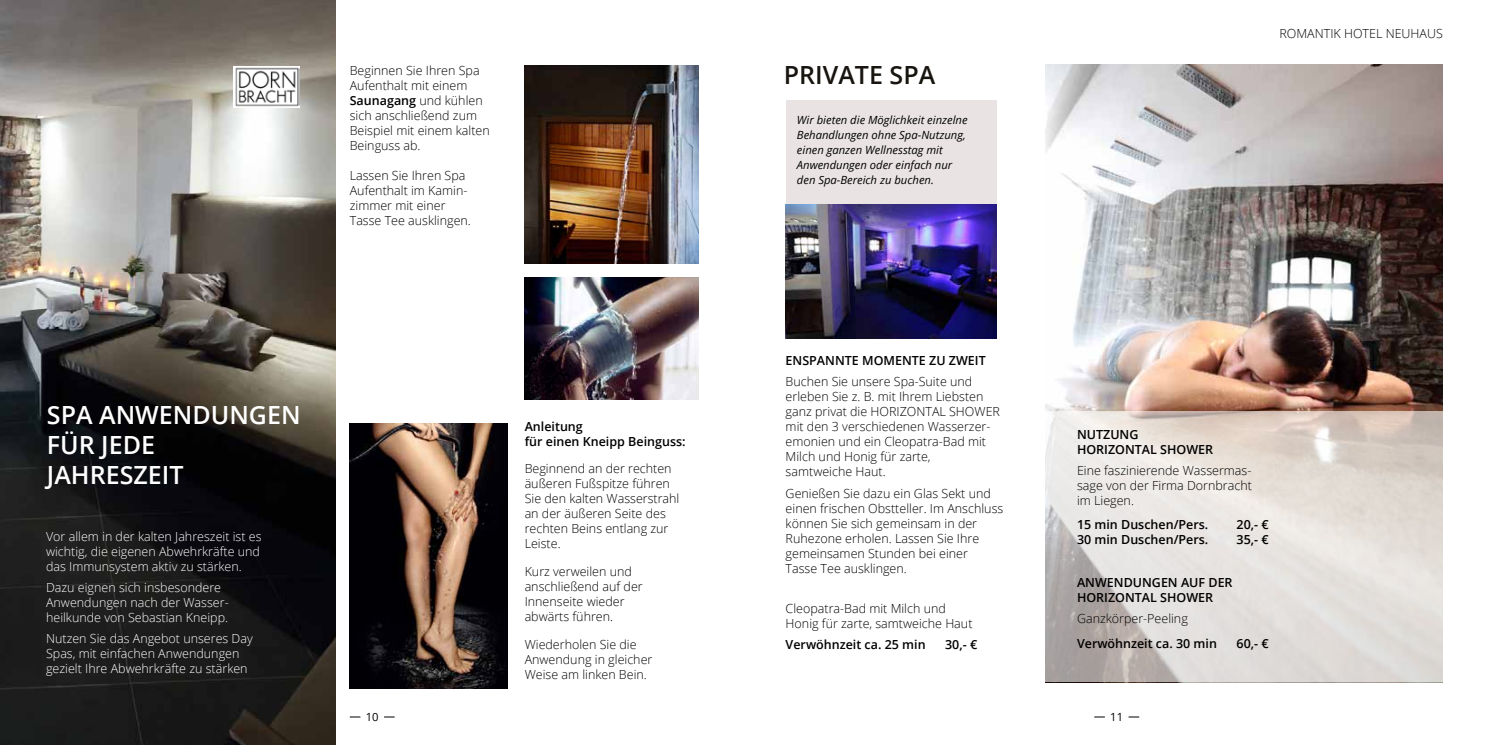
<style>
.page{position:relative;width:1489px;height:745px;background:#fff}
.page>*{position:absolute;margin:0;border:0;box-sizing:border-box;transform-origin:0 0}
.t1{font:600 25px/30px "Open Sans";color:#fff}
.t2{font:600 25px "Open Sans";color:#18140f}
.t3{font:300 12.5px/15px "Open Sans";color:#000}
.t4{font:300 12.5px/15px "Open Sans";color:#fff}
.t5{font:600 12.5px/15px "Open Sans";color:#000}
.t6{font:italic 11.25px/15px "Open Sans";color:#000}
.t7{font:11.25px "Open Sans";color:#000}
.s1{font-weight:600}
</style>
<div class="page">
<img style="left:0;top:0;width:336px;height:744px">
<img style="left:234px;top:66px;width:66px;height:42px">
<img style="left:524px;top:65px;width:174px;height:198px">
<img style="left:524px;top:277px;width:174px;height:123px">
<img style="left:350px;top:423px;width:157px;height:265px">
<img style="left:1045px;top:65px;width:397px;height:346px">
<svg style="left:1045px;top:411px;width:397px;height:270px;background:#ddd8d4"></svg>
<div style="left:785px;top:100px;width:211px;height:108px;background:#e9e4e3"></div>
<img style="left:785px;top:204px;width:211px;height:134px">
<h1 class="t1" style="left:47px;top:398px;width:255px">SPA ANWENDUNGEN<br>FÜR JEDE<br>JAHRESZEIT</h1>
<p class="t4" style="left:46px;top:528px;width:217px">Vor allem in der kalten Jahreszeit ist es wichtig, die eigenen Abwehrkräfte und das Immunsystem aktiv zu stärken.</p>
<p class="t4" style="left:46px;top:579px;width:184px">Dazu eignen sich insbesondere<br>Anwendungen nach der Wasser&shy;heilkunde von Sebastian Kneipp.</p>
<p class="t4" style="left:46px;top:630px;width:208px">Nutzen Sie das Angebot unseres Day<br>Spas, mit einfachen Anwendungen gezielt Ihre Abwehrkräfte zu stärken</p>
<p class="t3" style="left:350px;top:62px;width:141px">Beginnen Sie Ihren Spa<br>Aufenthalt mit einem<br><span class="s1">Saunagang</span> und kühlen sich anschließend zum<br>Beispiel mit einem kalten<br>Beinguss ab.</p>
<p class="t3" style="left:350px;top:167px;width:123px">Lassen Sie Ihren Spa<br>Aufenthalt im Kamin&shy;zimmer mit einer<br>Tasse Tee ausklingen.</p>
<h1 class="t2" style="left:783px;top:58px;width:153px">PRIVATE SPA</h1>
<p class="t6" style="left:797px;top:112px;width:172px">Wir bieten die Möglichkeit einzelne<br>Behandlungen ohne Spa-Nutzung, einen ganzen Wellnesstag mit<br>Anwendungen oder einfach nur den Spa-Bereich zu buchen.</p>
<p class="t3" style="left:1279px;top:26px;width:165px">ROMANTIK HOTEL NEUHAUS</p>
<p class="t5" style="left:524px;top:418px;width:162px">Anleitung<br>für einen Kneipp Beinguss:</p>
<p class="t3" style="left:524px;top:460px;width:156px">Beginnend an der rechten äußeren Fußspitze führen<br>Sie den kalten Wasserstrahl an der äußeren Seite des rechten Beins entlang zur<br>Leiste.</p>
<p class="t3" style="left:524px;top:563px;width:120px">Kurz verweilen und anschließend auf der<br>Innenseite wieder abwärts führen.</p>
<p class="t3" style="left:524px;top:635px;width:129px">Wiederholen Sie die<br>Anwendung in gleicher<br>Weise am linken Bein.</p>
<p class="t5" style="left:785px;top:352px;width:202px">ENSPANNTE MOMENTE ZU ZWEIT</p>
<p class="t3" style="left:785px;top:373px;width:216px">Buchen Sie unsere Spa-Suite und erleben Sie z. B. mit Ihrem Liebsten ganz privat die HORIZONTAL SHOWER mit den 3 verschiedenen Wasserzer&shy;emonien und ein Cleopatra-Bad mit<br>Milch und Honig für zarte, samtweiche Haut.</p>
<p class="t3" style="left:785px;top:485px;width:219px">Genießen Sie dazu ein Glas Sekt und einen frischen Obstteller. Im Anschluss können Sie sich gemeinsam in der<br>Ruhezone erholen. Lassen Sie Ihre gemeinsamen Stunden bei einer<br>Tasse Tee ausklingen.</p>
<p class="t3" style="left:785px;top:600px;width:188px">Cleopatra-Bad mit Milch und<br>Honig für zarte, samtweiche Haut</p>
<p class="t5" style="left:785px;top:636px;width:141px">Verwöhnzeit ca. 25 min</p>
<p class="t5" style="left:945px;top:636px;width:34px">30,- €</p>
<p class="t5" style="left:1076px;top:426px;width:138px">NUTZUNG<br>HORIZONTAL SHOWER</p>
<p class="t3" style="left:1076px;top:462px;width:176px;text-align:justify">Eine faszinierende Wassermas&shy;sage von der Firma Dornbracht im Liegen.</p>
<p class="t5" style="left:1076px;top:516px;width:133px">15 min Duschen/Pers.</p>
<p class="t5" style="left:1236px;top:516px;width:34px">20,- €</p>
<p class="t5" style="left:1076px;top:531px;width:133px">30 min Duschen/Pers.</p>
<p class="t5" style="left:1236px;top:531px;width:34px">35,- €</p>
<p class="t5" style="left:1076px;top:574px;width:157px">ANWENDUNGEN AUF DER<br>HORIZONTAL SHOWER</p>
<p class="t3" style="left:1076px;top:610px;width:112px">Ganzkörper-Peeling</p>
<p class="t5" style="left:1076px;top:635px;width:141px">Verwöhnzeit ca. 30 min</p>
<p class="t5" style="left:1236px;top:635px;width:34px">60,- €</p>
<p class="t7" style="left:366px;top:708px;width:14px">10</p>
<p class="t7" style="left:1110px;top:708px;width:14px">11</p>
</div>
